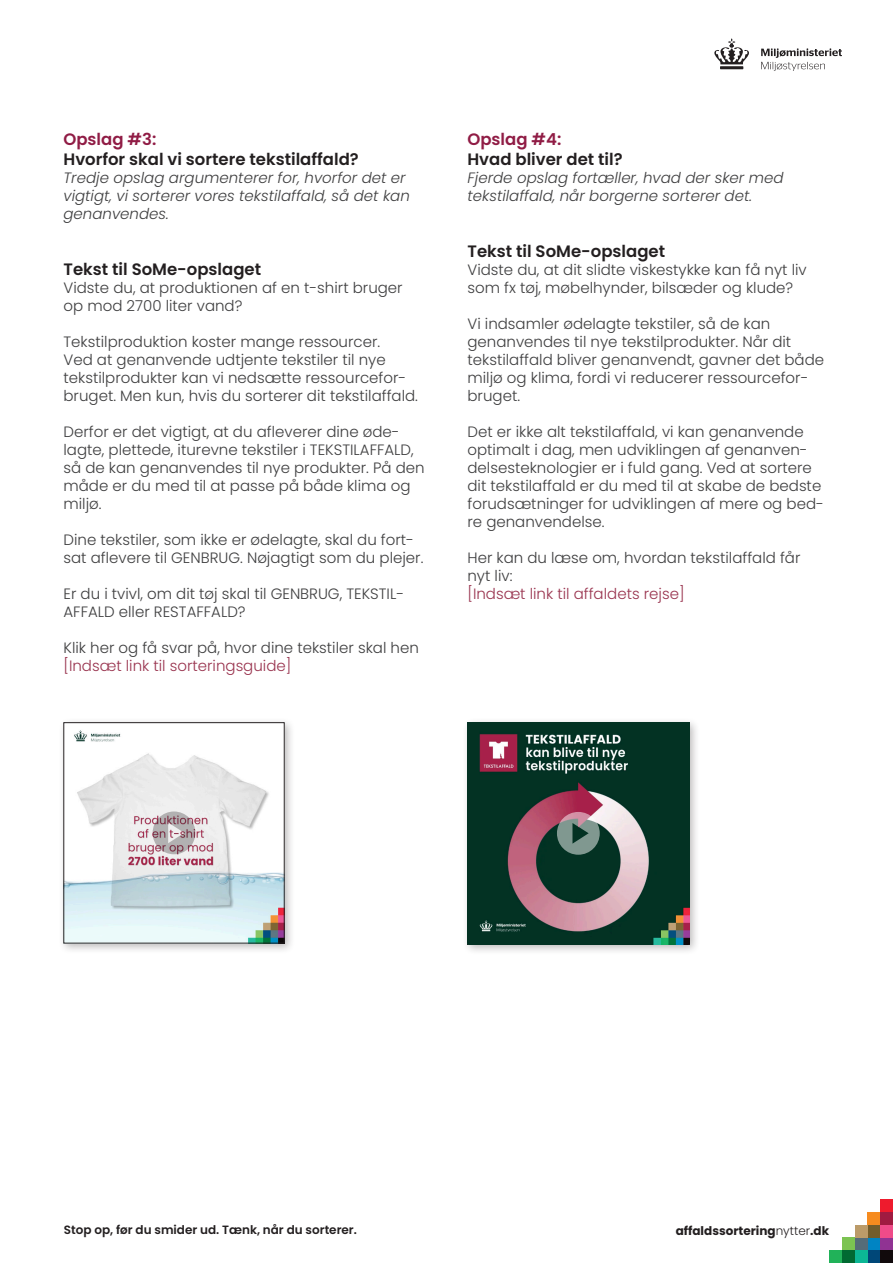
<style>
.page{position:relative;width:893px;height:1263px;background:#fff}
.page>*{position:absolute;margin:0;border:0;box-sizing:border-box;transform-origin:0 0}
.t1{font:600 16.5px "Poppins";color:#231f20}
.t2{font:600 16.5px "Poppins";color:#901c45}
.t3{font:300 15px/18px "Poppins";color:#3e3e3f}
.t4{font:italic 300 15px/18px "Poppins";color:#3e3e3f}
.t5{font:300 15px "Poppins";color:#99344f}
.t6{font:600 12px "Poppins";color:#231f20}
.t7{font:700 12px "Poppins";color:#231f20}
.s1{font-weight:300}
</style>
<div class="page">
<svg style="left:714px;top:38px;width:35px;height:31px"></svg>
<svg style="left:761px;top:48px;width:81px;height:23px"></svg>
<div style="left:462px;top:717px;width:238px;height:238px;background:#231f20;opacity:.3"></div>
<img style="left:467px;top:722px;width:222px;height:222px">
<svg style="left:557px;top:812px;width:43px;height:43px;background:#767f7c"></svg>
<div style="left:58px;top:717px;width:237px;height:237px;background:#231f20;opacity:.3"></div>
<img style="left:66px;top:724px;width:216px;height:217px">
<svg style="left:153px;top:811px;width:42px;height:43px;background:#b9aaae"></svg>
<div style="left:880px;top:1250px;width:13px;height:13px;background:#110a0c"></div>
<div style="left:880px;top:1237px;width:13px;height:13px;background:#903393"></div>
<div style="left:867px;top:1250px;width:13px;height:13px;background:#004778"></div>
<div style="left:867px;top:1237px;width:13px;height:13px;background:#0084c3"></div>
<div style="left:855px;top:1250px;width:12px;height:13px;background:#0cb795"></div>
<div style="left:855px;top:1237px;width:12px;height:13px;background:#556c78"></div>
<div style="left:842px;top:1250px;width:13px;height:13px;background:#016a32"></div>
<div style="left:842px;top:1237px;width:13px;height:13px;background:#7cc352"></div>
<div style="left:880px;top:1224px;width:13px;height:13px;background:#ef4b89"></div>
<div style="left:880px;top:1212px;width:13px;height:12px;background:#a01b41"></div>
<div style="left:867px;top:1224px;width:13px;height:13px;background:#735d2c"></div>
<div style="left:867px;top:1212px;width:13px;height:12px;background:#f68b1f"></div>
<div style="left:855px;top:1224px;width:12px;height:13px;background:#bb9b69"></div>
<div style="left:880px;top:1199px;width:13px;height:13px;background:#ee1b2d"></div>
<div style="left:829px;top:1250px;width:13px;height:13px;background:#21b259"></div>
<p class="t2" style="left:64px;top:130px;width:94px">Opslag #3:</p>
<p class="t1" style="left:64px;top:149px;width:297px">Hvorfor skal vi sortere tekstilaffald?</p>
<p class="t4" style="left:64px;top:169px;width:348px">Tredje opslag argumenterer for, hvorfor det er vigtigt, vi sorterer vores tekstilaffald, så det kan genanvendes.</p>
<p class="t1" style="left:64px;top:259px;width:199px">Tekst til SoMe-opslaget</p>
<p class="t3" style="left:64px;top:278px;width:341px">Vidste du, at produktionen af en t-shirt bruger op mod 2700 liter vand?</p>
<p class="t3" style="left:64px;top:332px;width:318px">Tekstilproduktion koster mange ressourcer.</p>
<p class="t3" style="left:64px;top:350px;width:356px">Ved at genanvende udtjente tekstiler til nye tekstilprodukter kan vi nedsætte ressourcefor&shy;bruget. Men kun, hvis du sorterer dit tekstilaffald.</p>
<p class="t3" style="left:64px;top:422px;width:363px">Derfor er det vigtigt, at du afleverer dine øde&shy;lagte, plettede, iturevne tekstiler i TEKSTILAFFALD, så de kan genanvendes til nye produkter. På den måde er du med til at passe på både klima og miljø.</p>
<p class="t3" style="left:64px;top:530px;width:361px">Dine tekstiler, som ikke er ødelagte, skal du fort&shy;sat aflevere til GENBRUG. Nøjagtigt som du plejer.</p>
<p class="t3" style="left:64px;top:584px;width:340px">Er du i tvivl, om dit tøj skal til GENBRUG, TEKSTIL-<br>AFFALD eller RESTAFFALD?</p>
<p class="t3" style="left:64px;top:638px;width:357px">Klik her og få svar på, hvor dine tekstiler skal hen</p>
<p class="t5" style="left:64px;top:657px;width:229px">[Indsæt link til sorteringsguide]</p>
<p class="t2" style="left:467px;top:130px;width:95px">Opslag #4:</p>
<p class="t1" style="left:467px;top:149px;width:157px">Hvad bliver det til?</p>
<p class="t4" style="left:467px;top:169px;width:318px">Fjerde opslag fortæller, hvad der sker med tekstilaffald, når borgerne sorterer det.</p>
<p class="t1" style="left:467px;top:241px;width:199px">Tekst til SoMe-opslaget</p>
<p class="t3" style="left:467px;top:260px;width:341px">Vidste du, at dit slidte viskestykke kan få nyt liv som fx tøj, møbelhynder, bilsæder og klude?</p>
<p class="t3" style="left:467px;top:314px;width:358px">Vi indsamler ødelagte tekstiler, så de kan genanvendes til nye tekstilprodukter. Når dit tekstilaffald bliver genanvendt, gavner det både miljø og klima, fordi vi reducerer ressourcefor&shy;bruget.</p>
<p class="t3" style="left:467px;top:422px;width:358px">Det er ikke alt tekstilaffald, vi kan genanvende optimalt i dag, men udviklingen af genanven&shy;delsesteknologier er i fuld gang. Ved at sortere dit tekstilaffald er du med til at skabe de bedste forudsætninger for udviklingen af mere og bed&shy;re genanvendelse.</p>
<p class="t3" style="left:467px;top:548px;width:334px">Her kan du læse om, hvordan tekstilaffald får</p>
<p class="t3" style="left:467px;top:566px;width:46px">nyt liv:</p>
<p class="t5" style="left:467px;top:585px;width:219px">[Indsæt link til affaldets rejse]</p>
<p class="t6" style="left:64px;top:1223px;width:295px">Stop op, før du smider ud. Tænk, når du sorterer.</p>
<p class="t7" style="left:676px;top:1223px;width:155px">affaldssortering<span class="s1">nytter</span>.dk</p>
</div>
